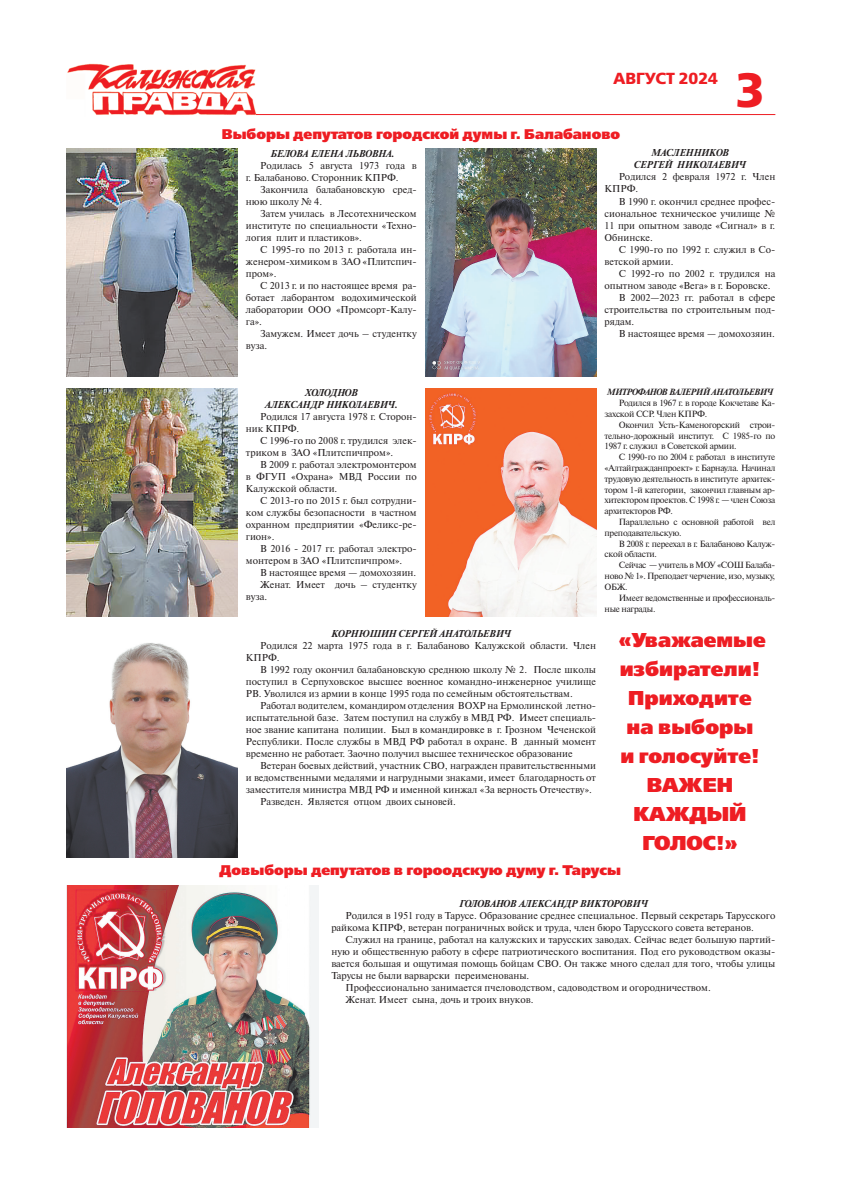
<style>
.page{position:relative;width:842px;height:1191px;background:#fff}
.page>*{position:absolute;margin:0;border:0;box-sizing:border-box;transform-origin:0 0}
.t1{font:48px "Free Set Bold C";color:#ee1d23}
.podzag{font:20px/29px "Free Set Extra Bold C";color:#ee1d23;text-align:center}
.t2{font:16px "Free Set Bold C";color:#ee1d23}
.podzag-2{font:14px "Free Set Extra Bold C";color:#ee1d23}
.osn{font:10px/12px "Newton C";color:#231f20}
.osn-2{font:italic 700 10px/12px "Newton C";color:#231f20;text-align:center}
.osn-3{font:9px/10.8px "Newton C";letter-spacing:-.03em;color:#231f20}
.osn-4{font:italic 700 9px "Newton C";letter-spacing:-.03em;color:#231f20}
</style>
<div class="page">
<img style="left:67px;top:64px;width:189px;height:51px">
<hr style="left:256px;top:114px;width:519px;height:1px;background:#ee1d23">
<img style="left:67px;top:149px;width:170px;height:228px">
<img style="left:67px;top:643px;width:170px;height:214px">
<img style="left:67px;top:388px;width:170px;height:228px">
<img style="left:425px;top:149px;width:171px;height:227px">
<img style="left:425px;top:388px;width:171px;height:228px">
<img style="left:67px;top:885px;width:251px;height:242px">
<p class="t2" style="left:614px;top:69px;width:106px">АВГУСТ 2024</p>
<p class="t1" style="left:735px;top:63px;width:31px">3</p>
<p class="podzag-2" style="left:222px;top:126px;width:400px">Выборы депутатов городской думы г. Балабаново</p>
<p class="osn-2" style="left:270px;top:147px;width:126px">БЕЛОВА ЕЛЕНА ЛЬВОВНА.</p>
<p class="osn" style="left:246px;top:159px;width:172px;text-indent:14px">Родилась 5 августа 1973 года в г. Балабаново. Сторонник КПРФ.</p>
<p class="osn" style="left:246px;top:183px;width:172px;text-indent:14px">Закончила балабановскую сред&shy;нюю школу № 4.</p>
<p class="osn" style="left:246px;top:207px;width:172px;text-align:justify;text-indent:14px">Затем училась в Лесотехническом институте по специальности «Техно&shy;логия плит и пластиков».</p>
<p class="osn" style="left:246px;top:243px;width:172px;text-align:justify;text-indent:14px">С 1995-го по 2013 г. работала ин&shy;женером-химиком в ЗАО «Плитспич&shy;пром».</p>
<p class="osn" style="left:246px;top:279px;width:172px;text-align:justify;text-indent:14px">С 2013 г. и по настоящее время ра&shy;ботает лаборантом водохимической лаборатории ООО «Промсорт-Калу&shy;га».</p>
<p class="osn" style="left:246px;top:327px;width:172px;text-indent:14px">Замужем. Имеет дочь – студентку вуза.</p>
<p class="osn-2" style="left:634px;top:147px;width:113px">МАСЛЕННИКОВ<br>СЕРГЕЙ НИКОЛАЕВИЧ</p>
<p class="osn" style="left:604px;top:171px;width:172px;text-indent:14px">Родился 2 февраля 1972 г. Член<br>КПРФ.</p>
<p class="osn" style="left:604px;top:195px;width:172px;text-align:justify;text-indent:14px">В 1990 г. окончил среднее профес&shy;сиональное техническое училище № 11 при опытном заводе «Сигнал» в г.<br>Обнинске.</p>
<p class="osn" style="left:604px;top:243px;width:172px;text-indent:14px">С 1990-го по 1992 г. служил в Со&shy;ветской армии.</p>
<p class="osn" style="left:604px;top:267px;width:172px;text-indent:14px">С 1992-го по 2002 г. трудился на опытном заводе «Вега» в г. Боровске.</p>
<p class="osn" style="left:604px;top:291px;width:172px;text-align:justify;text-indent:14px">В 2002—2023 гг. работал в сфере строительства по строительным под&shy;рядам.</p>
<p class="osn" style="left:619px;top:327px;width:158px">В настоящее время — домохозяин.</p>
<p class="osn-2" style="left:265px;top:387px;width:134px">ХОЛОДНОВ<br>АЛЕКСАНДР НИКОЛАЕВИЧ.</p>
<p class="osn" style="left:246px;top:411px;width:172px;text-indent:14px">Родился 17 августа 1978 г. Сторон&shy;ник КПРФ.</p>
<p class="osn" style="left:246px;top:435px;width:172px;text-indent:14px">С 1996-го по 2008 г. трудился элек&shy;триком в ЗАО «Плитспичпром».</p>
<p class="osn" style="left:246px;top:459px;width:172px;text-align:justify;text-indent:14px">В 2009 г. работал электромонтером в ФГУП «Охрана» МВД России по Калужской области.</p>
<p class="osn" style="left:246px;top:495px;width:172px;text-align:justify;text-indent:14px">С 2013-го по 2015 г. был сотрудни&shy;ком службы безопасности в частном охранном предприятии «Феликс-ре&shy;гион».</p>
<p class="osn" style="left:246px;top:543px;width:172px;text-indent:14px">В 2016 - 2017 гг. работал электро&shy;монтером в ЗАО «Плитспичпром».</p>
<p class="osn" style="left:260px;top:567px;width:158px">В настоящее время — домохозяин.</p>
<p class="osn" style="left:246px;top:579px;width:172px;text-indent:14px">Женат. Имеет дочь – студентку вуза.</p>
<p class="osn-2" style="left:331px;top:628px;width:181px">КОРНЮШИН СЕРГЕЙ АНАТОЛЬЕВИЧ</p>
<p class="osn" style="left:246px;top:640px;width:352px;text-indent:14px">Родился 22 марта 1975 года в г. Балабаново Калужской области. Член<br>КПРФ.</p>
<p class="osn" style="left:246px;top:664px;width:352px;text-align:justify;text-indent:14px">В 1992 году окончил балабановскую среднюю школу № 2. После школы поступил в Серпуховское высшее военное командно-инженерное училище РВ. Уволился из армии в конце 1995 года по семейным обстоятельствам.</p>
<p class="osn" style="left:246px;top:700px;width:352px;text-align:justify;text-indent:14px">Работал водителем, командиром отделения ВОХР на Ермолинской летно&shy;испытательной базе. Затем поступил на службу в МВД РФ. Имеет специаль&shy;ное звание капитана полиции. Был в командировке в г. Грозном Чеченской Республики. После службы в МВД РФ работал в охране. В данный момент временно не работает. Заочно получил высшее техническое образование</p>
<p class="osn" style="left:246px;top:760px;width:352px;text-align:justify;text-indent:14px">Ветеран боевых действий, участник СВО, награжден правительственными и ведомственными медалями и нагрудными знаками, имеет благодарность от заместителя министра МВД РФ и именной кинжал «За верность Отечеству».</p>
<p class="osn" style="left:260px;top:796px;width:197px">Разведен. Является отцом двоих сыновей.</p>
<p class="osn-4" style="left:607px;top:387px;width:168px">МИТРОФАНОВ ВАЛЕРИЙ АНАТОЛЬЕВИЧ</p>
<p class="osn-3" style="left:604px;top:398px;width:172px;text-indent:14px">Родился в 1967 г. в городе Кокчетаве Ка&shy;захской ССР. Член КПРФ.</p>
<p class="osn-3" style="left:604px;top:419px;width:172px;text-align:justify;text-indent:14px">Окончил Усть-Каменогорский строи&shy;тельно-дорожный институт. С 1985-го по 1987 г. служил в Советской армии.</p>
<p class="osn-3" style="left:604px;top:452px;width:172px;text-align:justify;text-indent:14px">С 1990-го по 2004 г. работал в институте «Алтайгражданпроект» г. Барнаула. Начинал трудовую деятельность в институте архитек&shy;тором 1-й категории, закончил главным ар&shy;хитектором проектов. С 1998 г. — член Союза архитекторов РФ.</p>
<p class="osn-3" style="left:604px;top:516px;width:172px;text-indent:14px">Параллельно с основной работой вел преподавательскую.</p>
<p class="osn-3" style="left:604px;top:538px;width:172px;text-indent:14px">В 2008 г. переехал в г. Балабаново Калуж&shy;ской области.</p>
<p class="osn-3" style="left:604px;top:560px;width:172px;text-align:justify;text-indent:14px">Сейчас — учитель в МОУ «СОШ Балаба&shy;ново № 1». Преподает черчение, изо, музыку, ОБЖ.</p>
<p class="osn-3" style="left:604px;top:592px;width:172px;text-indent:14px">Имеет ведомственные и профессиональ&shy;ные награды.</p>
<p class="podzag" style="left:619px;top:625px;width:149px">«Уважаемые избиратели!<br>Приходите на выборы<br>и голосуйте!<br>ВАЖЕН<br>КАЖДЫЙ<br>ГОЛОС!»</p>
<p class="podzag-2" style="left:219px;top:862px;width:404px">Довыборы депутатов в гороодскую думу г. Тарусы</p>
<p class="osn-2" style="left:459px;top:897px;width:190px">ГОЛОВАНОВ АЛЕКСАНДР ВИКТОРОВИЧ</p>
<p class="osn" style="left:331px;top:909px;width:445px;text-indent:14px">Родился в 1951 году в Тарусе. Образование среднее специальное. Первый секретарь Тарусского райкома КПРФ, ветеран пограничных войск и труда, член бюро Тарусского совета ветеранов.</p>
<p class="osn" style="left:331px;top:933px;width:445px;text-align:justify;text-indent:14px">Служил на границе, работал на калужских и тарусских заводах. Сейчас ведет большую партий&shy;ную и общественную работу в сфере патриотического воспитания. Под его руководством оказы&shy;вается большая и ощутимая помощь бойцам СВО. Он также много сделал для того, чтобы улицы Тарусы не были варварски переименованы.</p>
<p class="osn" style="left:345px;top:981px;width:367px">Профессионально занимается пчеловодством, садоводством и огородничеством.</p>
<p class="osn" style="left:345px;top:993px;width:189px">Женат. Имеет сына, дочь и троих внуков.</p>
</div>
